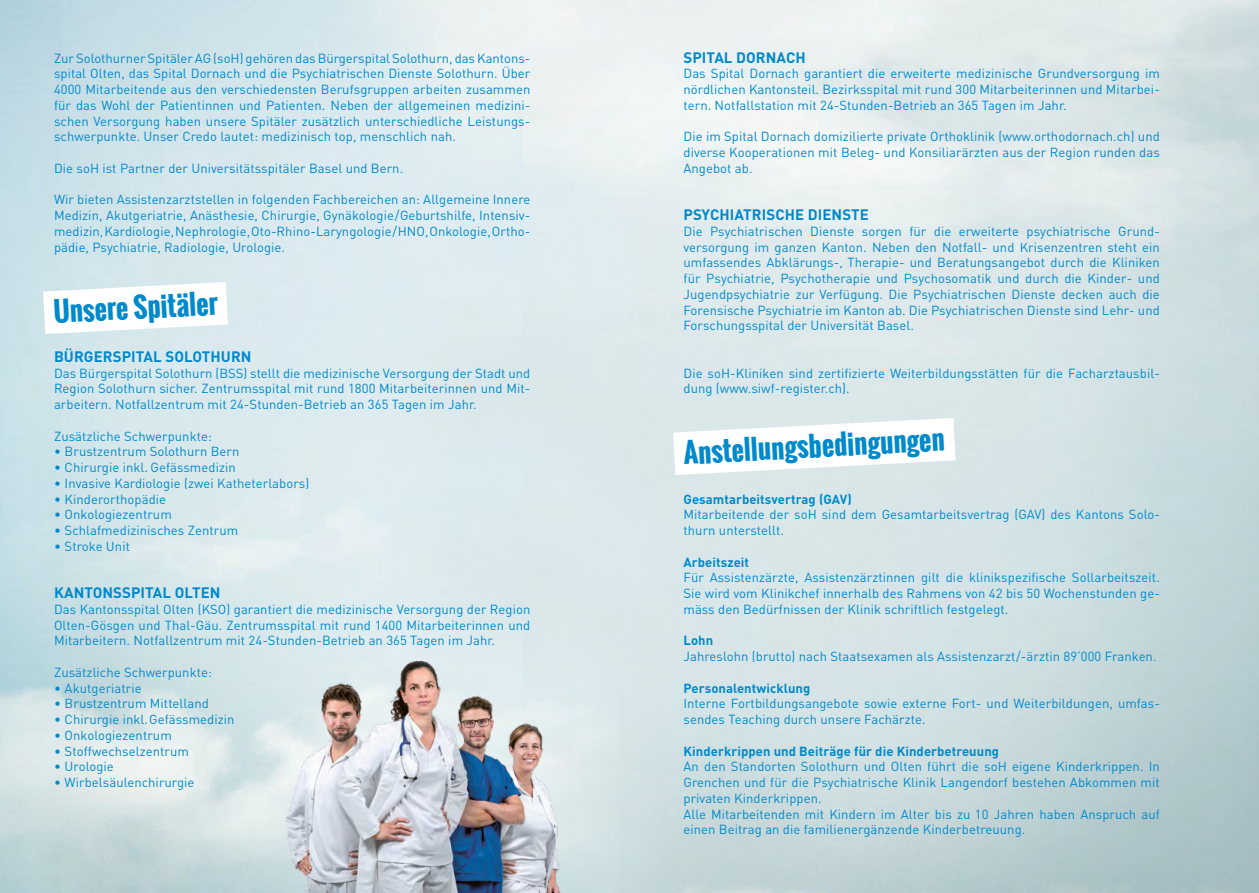
<style>
.page{position:relative;width:1259px;height:893px;background:#fff}
.page>*{position:absolute;margin:0;border:0;box-sizing:border-box;transform-origin:0 0}
._01_Text_Bold{font:700 27px "Oswald";color:#008acb}
.Zwischentitel_Bold_8{font:700 15px "DIN";letter-spacing:.005em;color:#008acb}
.Fliesstext_8_7pt{font:13.05px/15.8px "DIN";letter-spacing:.005em;color:#008acb;text-align:justify}
.Zwischentitel_Bold_8-2{font:700 13.05px "DIN";letter-spacing:.005em;color:#008acb}
</style>
<div class="page">
<img style="left:281px;top:645px;width:289px;height:248px">
<svg style="left:43px;top:282px;width:185px;height:52px"></svg>
<svg style="left:673px;top:418px;width:282px;height:57px"></svg>
<p class="Fliesstext_8_7pt" style="left:54px;top:50px;width:478px;text-align:left">Zur Solothurner Spitäler AG (soH) gehören das Bürgerspital Solothurn, das Kantons-- spital Olten, das Spital Dornach und die Psychiatrischen Dienste Solothurn. Über 4000 Mitarbeitende aus den verschiedensten Berufsgruppen arbeiten zusammen für das Wohl der Patientinnen und Patienten. Neben der allgemeinen medizini&shy;schen Versorgung haben unsere Spitäler zusätzlich unterschiedliche Leistungs&shy;schwerpunkte. Unser Credo lautet: medizinisch top, menschlich nah.</p>
<p class="Fliesstext_8_7pt" style="left:54px;top:160px;width:351px">Die soH ist Partner der Universitätsspitäler Basel und Bern.</p>
<p class="Fliesstext_8_7pt" style="left:54px;top:191px;width:478px;text-align:left">Wir bieten Assistenzarztstellen in folgenden Fachbereichen an: Allgemeine Innere Medizin, Akutgeriatrie, Anästhesie, Chirurgie, Gynäkologie/Geburtshilfe, Intensiv&shy;medizin, Kardiologie, Nephrologie, Oto-Rhino-Laryngologie/HNO, Onkologie, Ortho&shy;pädie, Psychiatrie, Radiologie, Urologie.</p>
<p class="_01_Text_Bold" style="left:52px;top:291px;width:166px;rotate:-3deg">Unsere Spitäler</p>
<p class="Fliesstext_8_7pt" style="left:54px;top:302px;width:93px">Unsere Spitäler</p>
<p class="Zwischentitel_Bold_8" style="left:54px;top:347px;width:199px">BÜRGERSPITAL SOLOTHURN</p>
<p class="Fliesstext_8_7pt" style="left:54px;top:365px;width:478px">Das Bürgerspital Solothurn (BSS) stellt die medizinische Versorgung der Stadt und Region Solothurn sicher. Zentrumsspital mit rund 1800 Mitarbeiterinnen und Mit&shy;arbeitern. Notfallzentrum mit 24-Stunden-Betrieb an 365 Tagen im Jahr.</p>
<p class="Fliesstext_8_7pt" style="left:54px;top:428px;width:159px">Zusätzliche Schwerpunkte:</p>
<p class="Fliesstext_8_7pt" style="left:54px;top:443px;width:187px">• Brustzentrum Solothurn Bern</p>
<p class="Fliesstext_8_7pt" style="left:54px;top:459px;width:183px">• Chirurgie inkl. Gefässmedizin</p>
<p class="Fliesstext_8_7pt" style="left:54px;top:475px;width:257px">• Invasive Kardiologie (zwei Katheterlabors)</p>
<p class="Fliesstext_8_7pt" style="left:54px;top:491px;width:114px">• Kinderorthopädie</p>
<p class="Fliesstext_8_7pt" style="left:54px;top:506px;width:119px">• Onkologiezentrum</p>
<p class="Fliesstext_8_7pt" style="left:54px;top:522px;width:186px">• Schlafmedizinisches Zentrum</p>
<p class="Fliesstext_8_7pt" style="left:54px;top:538px;width:78px">• Stroke Unit</p>
<p class="Zwischentitel_Bold_8" style="left:54px;top:583px;width:168px">KANTONSSPITAL OLTEN</p>
<p class="Fliesstext_8_7pt" style="left:54px;top:601px;width:478px">Das Kantonsspital Olten (KSO) garantiert die medizinische Versorgung der Region Olten-Gösgen und Thal-Gäu. Zentrumsspital mit rund 1400 Mitarbeiterinnen und Mitarbeitern. Notfallzentrum mit 24-Stunden-Betrieb an 365 Tagen im Jahr.</p>
<p class="Fliesstext_8_7pt" style="left:54px;top:664px;width:159px">Zusätzliche Schwerpunkte:</p>
<p class="Fliesstext_8_7pt" style="left:54px;top:680px;width:89px">• Akutgeriatrie</p>
<p class="Fliesstext_8_7pt" style="left:54px;top:695px;width:156px">• Brustzentrum Mittelland</p>
<p class="Fliesstext_8_7pt" style="left:54px;top:711px;width:182px">• Chirurgie inkl. Gefässmedizin</p>
<p class="Fliesstext_8_7pt" style="left:54px;top:727px;width:119px">• Onkologiezentrum</p>
<p class="Fliesstext_8_7pt" style="left:54px;top:743px;width:136px">• Stoffwechselzentrum</p>
<p class="Fliesstext_8_7pt" style="left:54px;top:758px;width:61px">• Urologie</p>
<p class="Fliesstext_8_7pt" style="left:54px;top:774px;width:142px">• Wirbelsäulenchirurgie</p>
<p class="Zwischentitel_Bold_8" style="left:683px;top:47px;width:124px">SPITAL DORNACH</p>
<p class="Fliesstext_8_7pt" style="left:683px;top:65px;width:478px">Das Spital Dornach garantiert die erweiterte medizinische Grundversorgung im nördlichen Kantonsteil. Bezirksspital mit rund 300 Mitarbeiterinnen und Mitarbei&shy;tern. Notfallstation mit 24-Stunden-Betrieb an 365 Tagen im Jahr.</p>
<p class="Fliesstext_8_7pt" style="left:683px;top:128px;width:478px">Die im Spital Dornach domizilierte private Orthoklinik (www.orthodornach.ch) und diverse Kooperationen mit Beleg- und Konsiliarärzten aus der Region runden das Angebot ab.</p>
<p class="Zwischentitel_Bold_8" style="left:683px;top:205px;width:187px">PSYCHIATRISCHE DIENSTE</p>
<p class="Fliesstext_8_7pt" style="left:683px;top:223px;width:478px">Die Psychiatrischen Dienste sorgen für die erweiterte psychiatrische Grund&shy;versorgung im ganzen Kanton. Neben den Notfall- und Krisenzentren steht ein umfassendes Abklärungs-, Therapie- und Beratungsangebot durch die Kliniken für Psychiatrie, Psychotherapie und Psychosomatik und durch die Kinder- und Jugendpsychiatrie zur Verfügung. Die Psychiatrischen Dienste decken auch die Forensische Psychiatrie im Kanton ab. Die Psychiatrischen Dienste sind Lehr- und Forschungsspital der Universität Basel.</p>
<p class="Fliesstext_8_7pt" style="left:683px;top:365px;width:478px">Die soH-Kliniken sind zertifizierte Weiterbildungsstätten für die Facharztausbil&shy;dung (www.siwf-register.ch).</p>
<p class="_01_Text_Bold" style="left:682px;top:432px;width:263px;rotate:-3deg">Anstellungsbedingungen</p>
<p class="Fliesstext_8_7pt" style="left:683px;top:443px;width:147px">Anstellungsbedingungen</p>
<p class="Zwischentitel_Bold_8-2" style="left:683px;top:490px;width:170px">Gesamtarbeitsvertrag (GAV)</p>
<p class="Fliesstext_8_7pt" style="left:683px;top:506px;width:478px">Mitarbeitende der soH sind dem Gesamtarbeitsvertrag (GAV) des Kantons Solo&shy;thurn unterstellt.</p>
<p class="Zwischentitel_Bold_8-2" style="left:683px;top:553px;width:67px">Arbeitszeit</p>
<p class="Fliesstext_8_7pt" style="left:683px;top:569px;width:478px">Für Assistenzärzte, Assistenzärztinnen gilt die klinikspezifische Sollarbeitszeit.<br>Sie wird vom Klinikchef innerhalb des Rahmens von 42 bis 50 Wochenstunden ge&shy;mäss den Bedürfnissen der Klinik schriftlich festgelegt.</p>
<p class="Zwischentitel_Bold_8-2" style="left:683px;top:632px;width:31px">Lohn</p>
<p class="Fliesstext_8_7pt" style="left:683px;top:648px;width:474px">Jahreslohn (brutto) nach Staatsexamen als Assistenzarzt/-ärztin 89’000 Franken.</p>
<p class="Zwischentitel_Bold_8-2" style="left:683px;top:679px;width:128px">Personalentwicklung</p>
<p class="Fliesstext_8_7pt" style="left:683px;top:695px;width:478px">Interne Fortbildungsangebote sowie externe Fort- und Weiterbildungen, umfas&shy;sendes Teaching durch unsere Fachärzte.</p>
<p class="Zwischentitel_Bold_8-2" style="left:683px;top:742px;width:317px">Kinderkrippen und Beiträge für die Kinderbetreuung</p>
<p class="Fliesstext_8_7pt" style="left:683px;top:758px;width:478px">An den Standorten Solothurn und Olten führt die soH eigene Kinderkrippen. In Grenchen und für die Psychiatrische Klinik Langendorf bestehen Abkommen mit privaten Kinderkrippen.</p>
<p class="Fliesstext_8_7pt" style="left:683px;top:806px;width:478px">Alle Mitarbeitenden mit Kindern im Alter bis zu 10 Jahren haben Anspruch auf einen Beitrag an die familienergänzende Kinderbetreuung.</p>
</div>
